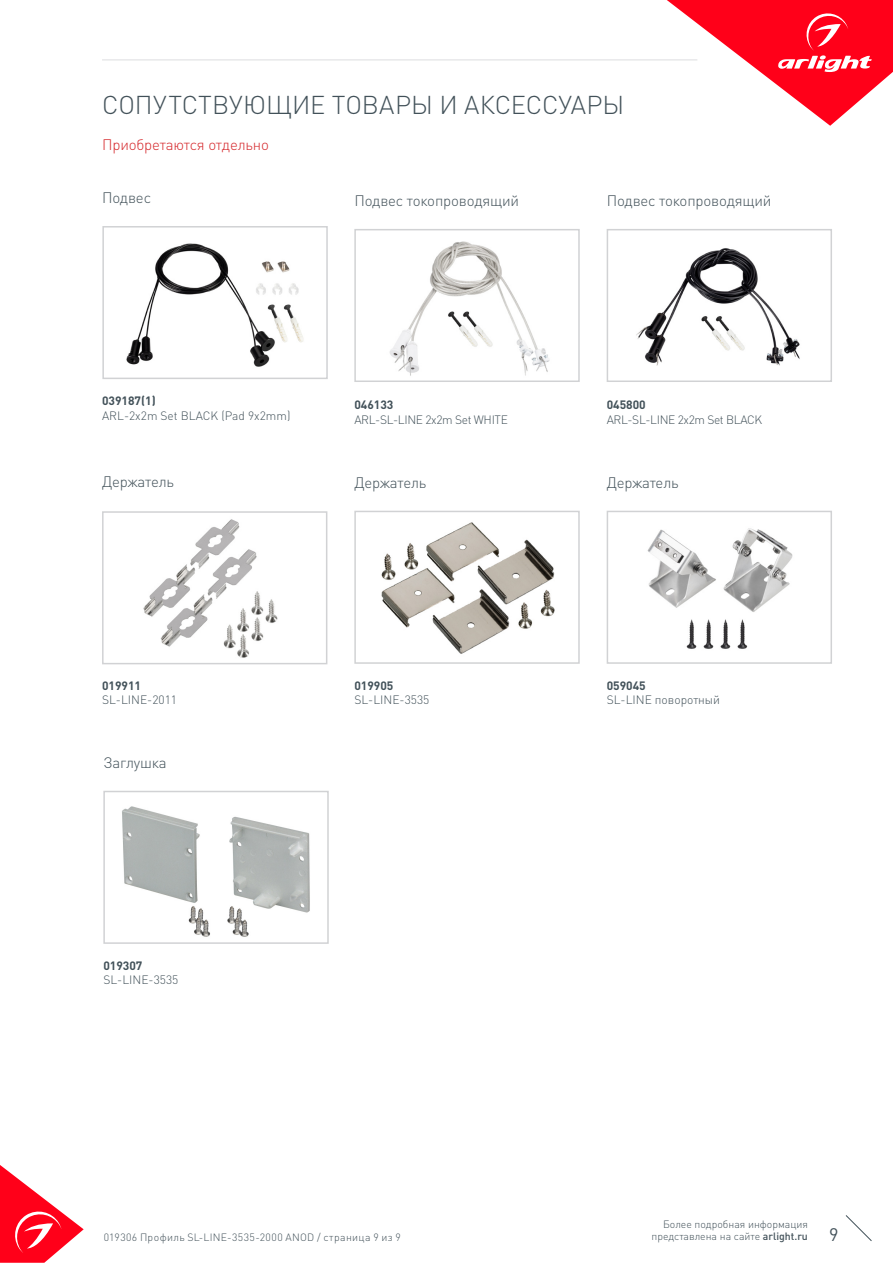
<style>
.page{position:relative;width:893px;height:1263px;background:#fff}
.page>*{position:absolute;margin:0;border:0;box-sizing:border-box;transform-origin:0 0}
.t1{font:300 25.5px "DIN Pro";color:#425159}
.t2{font:18px "DIN Pro";color:#425159}
.t3{font:300 15px "DIN Pro";letter-spacing:-.01em;color:#425159}
.t4{font:300 15px "DIN Pro";letter-spacing:-.01em;color:#d5262a}
.t5{font:300 12px "DIN Pro";color:#425159}
.t6{font:300 12px/14.4px "DIN Pro";letter-spacing:-.03em;color:#425159}
.t7{font:700 12px "DIN Pro";color:#425159}
.t8{font:300 10.5px "DIN Pro";color:#425159}
.t9{font:300 10.5px "DIN Pro";letter-spacing:.04em;color:#425159}
.s1{font-weight:700}
.s2{font-weight:500}
</style>
<div class="page">
<svg style="left:0;top:1165px;width:84px;height:98px"></svg>
<svg style="left:845px;top:1215px;width:27px;height:26px"></svg>
<svg style="left:667px;top:0;width:226px;height:126px"></svg>
<hr style="left:102px;top:60px;width:595px;height:1px;background:#dcdddf">
<img style="left:126px;top:243px;width:178px;height:124px">
<div style="left:102px;top:226px;width:226px;height:153px;border:2px solid #d1d2d4"></div>
<img style="left:389px;top:241px;width:161px;height:135px">
<div style="left:354px;top:229px;width:226px;height:153px;border:2px solid #d1d2d4"></div>
<img style="left:636px;top:248px;width:164px;height:118px">
<div style="left:607px;top:229px;width:225px;height:153px;border:2px solid #d1d2d4"></div>
<img style="left:381px;top:522px;width:174px;height:132px">
<div style="left:354px;top:511px;width:226px;height:153px;border:2px solid #d1d2d4"></div>
<img style="left:647px;top:528px;width:146px;height:121px">
<div style="left:607px;top:511px;width:225px;height:153px;border:2px solid #d1d2d4"></div>
<img style="left:143px;top:519px;width:135px;height:139px">
<div style="left:102px;top:511px;width:225px;height:153px;border:2px solid #d1d2d4"></div>
<img style="left:122px;top:806px;width:188px;height:131px">
<div style="left:103px;top:791px;width:226px;height:153px;border:2px solid #d1d2d4"></div>
<p class="t1" style="left:102px;top:87px;width:524px">СОПУТСТВУЮЩИЕ ТОВАРЫ И АКСЕССУАРЫ</p>
<p class="t4" style="left:102px;top:134px;width:168px">Приобретаются отдельно</p>
<p class="t3" style="left:102px;top:187px;width:51px">Подвес</p>
<p class="t3" style="left:354px;top:191px;width:166px">Подвес токопроводящий</p>
<p class="t3" style="left:607px;top:191px;width:166px">Подвес токопроводящий</p>
<p class="t7" style="left:102px;top:393px;width:55px">039187(1)</p>
<p class="t5" style="left:102px;top:407px;width:190px">ARL-2x2m Set BLACK (Pad 9x2mm)</p>
<p class="t3" style="left:102px;top:472px;width:73px">Держатель</p>
<p class="t6" style="left:354px;top:397px;width:155px"><span class="s1">046133<br></span>ARL-SL-LINE 2x2m Set WHITE</p>
<p class="t6" style="left:607px;top:397px;width:157px"><span class="s1">045800<br></span>ARL-SL-LINE 2x2m Set BLACK</p>
<p class="t3" style="left:354px;top:472px;width:73px">Держатель</p>
<p class="t3" style="left:607px;top:472px;width:73px">Держатель</p>
<p class="t7" style="left:102px;top:677px;width:41px">019911</p>
<p class="t5" style="left:102px;top:692px;width:76px">SL-LINE-2011</p>
<p class="t3" style="left:103px;top:752px;width:65px">Заглушка</p>
<p class="t7" style="left:354px;top:677px;width:41px">019905</p>
<p class="t5" style="left:354px;top:692px;width:77px">SL-LINE-3535</p>
<p class="t7" style="left:607px;top:677px;width:41px">059045</p>
<p class="t5" style="left:607px;top:692px;width:115px">SL-LINE поворотный</p>
<p class="t7" style="left:103px;top:957px;width:41px">019307</p>
<p class="t5" style="left:103px;top:972px;width:76px">SL-LINE-3535</p>
<p class="t8" style="left:663px;top:1216px;width:146px">Более подробная информация</p>
<p class="t8" style="left:651px;top:1229px;width:158px">представлена на сайте <span class="s2">arlight.ru</span></p>
<p class="t9" style="left:104px;top:1230px;width:299px">019306 Профиль SL-LINE-3535-2000 ANOD / страница 9 из 9</p>
<p class="t2" style="left:829px;top:1222px;width:11px">9</p>
</div>
